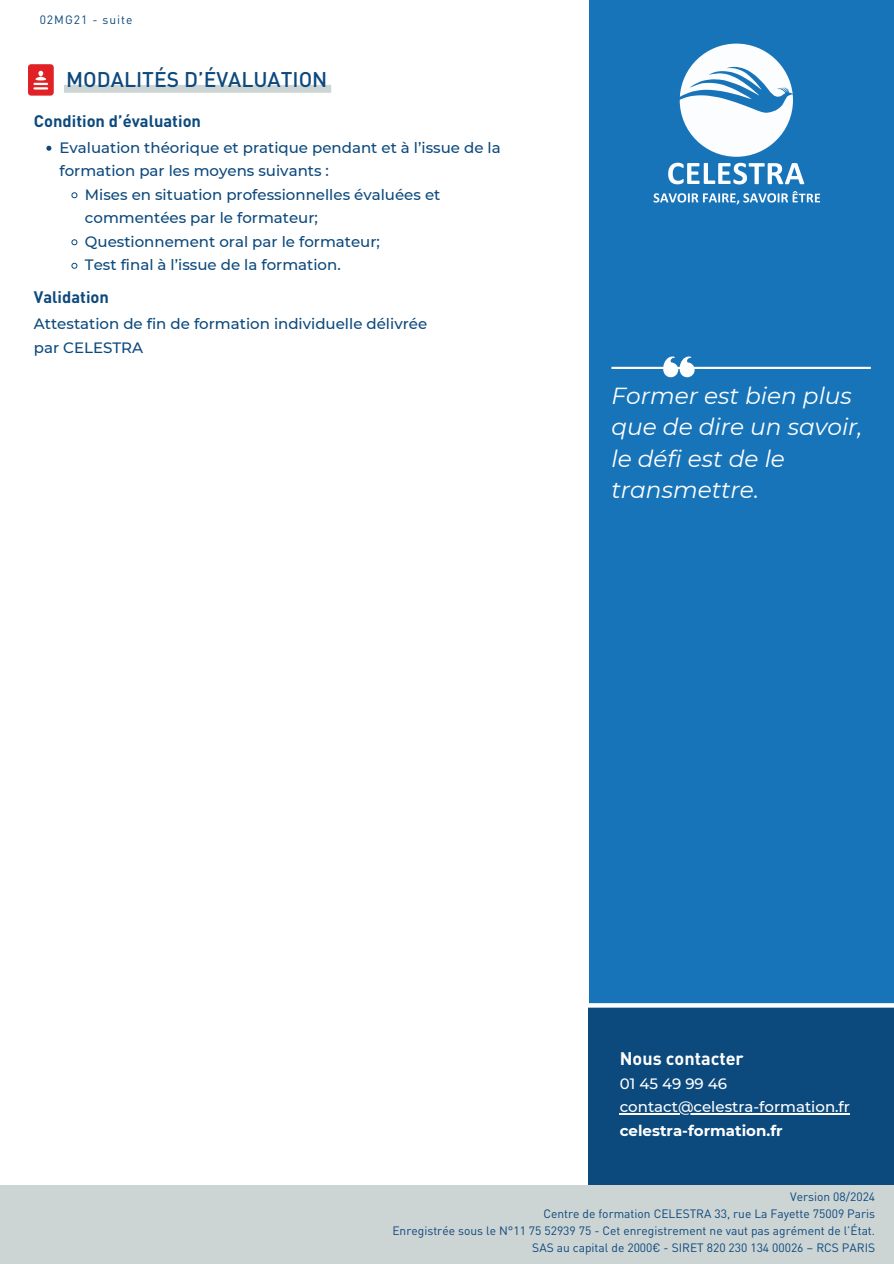
<style>
.page{position:relative;width:894px;height:1264px;background:#fff}
.page>*{position:absolute;margin:0;border:0;box-sizing:border-box;transform-origin:0 0}
.t1{font:italic 23.25px/31.5px "Montserrat";color:#fff}
.t2{font:500 21px "DIN Arabic";color:#0c497d}
.t3{font:700 18px "DIN Arabic";color:#fff}
.t4{font:700 16.5px "DIN Arabic";color:#0c497d}
.t5{font:500 15px/23.5px "Montserrat";color:#0c497d}
.t6{font:500 15px/23.7px "Montserrat";color:#fff}
.t7{font:12px "DIN Arabic";color:#0c497d}
.t8{font:12px "DIN Arabic";letter-spacing:.085em;color:#0c497d}
.s1{font-weight:700}
</style>
<div class="page">
<div style="left:64px;top:85px;width:267px;height:8px;background:#cdd4d4"></div>
<svg style="left:28px;top:64px;width:26px;height:32px"></svg>
<svg style="left:46px;top:146px;width:5px;height:5px"></svg>
<svg style="left:71px;top:192px;width:6px;height:6px"></svg>
<svg style="left:71px;top:239px;width:6px;height:6px"></svg>
<svg style="left:71px;top:263px;width:6px;height:6px"></svg>
<div style="left:588px;top:0;width:305px;height:1263px;background:#1874b9"></div>
<svg style="left:653px;top:191px;width:166px;height:13px"></svg>
<svg style="left:668px;top:163px;width:136px;height:21px"></svg>
<svg style="left:679px;top:44px;width:113px;height:113px"></svg>
<div style="left:588px;top:1005px;width:305px;height:258px;background:#0c497d"></div>
<hr style="left:619px;top:1113px;width:230px;height:1px;background:#fff">
<div style="left:0;top:1184px;width:893px;height:79px;background:#cdd4d4"></div>
<svg style="left:588px;top:1003px;width:305px;height:4px"></svg>
<svg style="left:663px;top:356px;width:31px;height:21px"></svg>
<hr style="left:611px;top:367px;width:259px;height:2px;background:#fff">
<h3 class="t8" style="left:40px;top:15px;width:94px">02MG21 - suite</h3>
<p class="t2" style="left:66px;top:71px;width:262px">MODALITÉS D’ÉVALUATION</p>
<p class="t4" style="left:34px;top:114px;width:169px">Condition d’évaluation</p>
<h1 class="t5" style="left:59px;top:136px;width:442px">Evaluation théorique et pratique pendant et à l’issue de la formation par les moyens suivants :</h1>
<h3 class="t5" style="left:85px;top:183px;width:357px">Mises en situation professionnelles évaluées et commentées par le formateur;</h3>
<p class="t5" style="left:85px;top:230px;width:296px">Questionnement oral par le formateur;</p>
<p class="t5" style="left:85px;top:253px;width:257px">Test final à l’issue de la formation.</p>
<h2 class="t4" style="left:34px;top:291px;width:77px">Validation</h2>
<h2 class="t5" style="left:34px;top:312px;width:395px">Attestation de fin de formation individuelle délivrée par CELESTRA</h2>
<p class="t1" style="left:611px;top:379px;width:252px">Former est bien plus que de dire un savoir, le défi est de le transmettre.</p>
<p class="t3" style="left:619px;top:1051px;width:125px">Nous contacter</p>
<p class="t6" style="left:619px;top:1071px;width:109px">01 45 49 99 46</p>
<p class="t6" style="left:619px;top:1094px;width:232px">contact@celestra-formation.fr <span class="s1">celestra-formation.fr</span></p>
<p class="t7" style="left:790px;top:1192px;width:86px">Version 08/2024</p>
<p class="t7" style="left:543px;top:1209px;width:333px">Centre de formation CELESTRA 33, rue La Fayette 75009 Paris</p>
<h3 class="t7" style="left:392px;top:1226px;width:484px">Enregistrée sous le N°11 75 52939 75 - Cet enregistrement ne vaut pas agrément de l’État.</h3>
<p class="t7" style="left:532px;top:1243px;width:344px">SAS au capital de 2000€ - SIRET 820 230 134 00026 – RCS PARIS</p>
</div>
